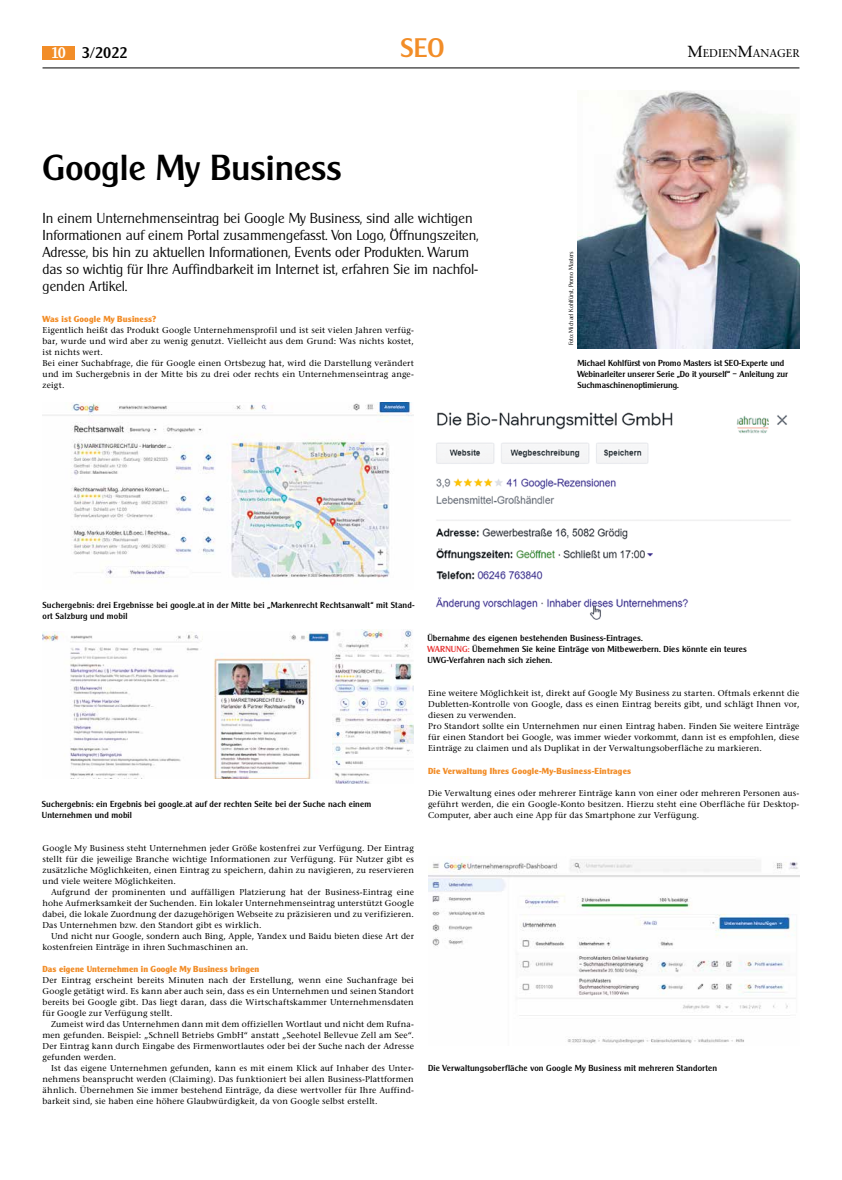
<style>
.page{position:relative;width:842px;height:1180px;background:#fff}
.page>*{position:absolute;margin:0;border:0;box-sizing:border-box;transform-origin:0 0}
.t1{font:500 35px "Cleargothic";color:#000}
.t2{font:500 26px "Cleargothic";color:#f28d28}
.t3{font:500 15px "Cleargothic";color:#000}
.t4{font:300 14px/16.8px "Cleargothic";color:#000}
.t5{font:11.2px "Stone Serif";color:#000}
.t6{font:8.5px/11px "Stone Serif";letter-spacing:.02em;color:#000;text-align:justify}
.t7{font:500 8.5px/11px "Cleargothic";letter-spacing:.015em;color:#000}
.t8{font:700 8.5px "Cleargothic";letter-spacing:.02em;color:#f28d28}
.t9{font:300 6px "Cleargothic";color:#000}
.s1{color:#fff}
.s2{font-size:16px}
.s3{color:#e73433}
</style>
<div class="page">
<div style="left:43px;top:46px;width:32px;height:14px;background:#f28d28"></div>
<hr style="left:43px;top:68px;width:756px;height:1px;background:#000">
<img style="left:577px;top:91px;width:222px;height:257px">
<img style="left:42px;top:402px;width:372px;height:181px">
<img style="left:436px;top:412px;width:355px;height:208px">
<img style="left:428px;top:856px;width:371px;height:188px">
<img style="left:43px;top:631px;width:287px;height:147px">
<img style="left:332px;top:629px;width:82px;height:154px">
<h2 class="t2" style="left:401px;top:32px;width:44px">SEO</h2>
<h3 class="t3" style="left:51px;top:44px;width:78px"><span class="s1">10</span> 3/2022</h3>
<h3 class="t5" style="left:687px;top:46px;width:113px"><span class="s2">M</span>EDIEN<span class="s2">M</span>ANAGER</h3>
<h1 class="t1" style="left:43px;top:146px;width:301px">Google My Business</h1>
<p class="t4" style="left:43px;top:210px;width:438px">In einem Unternehmenseintrag bei Google My Business, sind alle wichtigen Informationen auf einem Portal zusammengefasst. Von Logo, Öffnungszeiten, Adresse, bis hin zu aktuellen Informationen, Events oder Produkten. Warum das so wichtig für Ihre Auffindbarkeit im Internet ist, erfahren Sie im nachfol&shy;genden Artikel.</p>
<p class="t8" style="left:43px;top:314px;width:115px">Was ist Google My Business?</p>
<p class="t6" style="left:43px;top:324px;width:373px;text-align:left">Eigentlich heißt das Produkt Google Unternehmensprofil und ist seit vielen Jahren verfüg&shy;bar, wurde und wird aber zu wenig genutzt. Vielleicht aus dem Grund: Was nichts kostet, ist nichts wert.<br>Bei einer Suchabfrage, die für Google einen Ortsbezug hat, wird die Darstellung verändert und im Suchergebnis in der Mitte bis zu drei oder rechts ein Unternehmenseintrag ange&shy;zeigt.</p>
<p class="t7" style="left:43px;top:599px;width:374px">Suchergebnis: drei Ergebnisse bei google.at in der Mitte bei „Markenrecht Rechtsanwalt“ mit Stand&shy;ort Salzburg und mobil</p>
<p class="t9" style="left:567px;top:345px;width:95px;rotate:-90deg">Foto: Michael Kohlfürst, Promo Masters</p>
<p class="t7" style="left:577px;top:357px;width:212px">Michael Kohlfürst von Promo Masters ist SEO-Experte und<br>Webinarleiter unserer Serie „Do it yourself“ – Anleitung zur<br>Suchmaschinenoptimierung.</p>
<p class="t7" style="left:42px;top:797px;width:331px">Suchergebnis: ein Ergebnis bei google.at auf der rechten Seite bei der Suche nach einem<br>Unternehmen und mobil</p>
<p class="t6" style="left:43px;top:841px;width:373px">Google My Business steht Unternehmen jeder Größe kostenfrei zur Verfügung. Der Eintrag stellt für die jeweilige Branche wichtige Informationen zur Verfügung. Für Nutzer gibt es zusätzliche Möglichkeiten, einen Eintrag zu speichern, dahin zu navigieren, zu reservieren und viele weitere Möglichkeiten.</p>
<p class="t6" style="left:43px;top:885px;width:373px;text-indent:8px">Aufgrund der prominenten und auffälligen Platzierung hat der Business-Eintrag eine hohe Aufmerksamkeit der Suchenden. Ein lokaler Unternehmenseintrag unterstützt Google dabei, die lokale Zuordnung der dazugehörigen Webseite zu präzisieren und zu verifizieren.<br>Das Unternehmen bzw. den Standort gibt es wirklich.</p>
<p class="t6" style="left:43px;top:929px;width:373px;text-indent:8px">Und nicht nur Google, sondern auch Bing, Apple, Yandex und Baidu bieten diese Art der kostenfreien Einträge in ihren Suchmaschinen an.</p>
<p class="t8" style="left:43px;top:963px;width:218px">Das eigene Unternehmen in Google My Business bringen</p>
<p class="t6" style="left:43px;top:973px;width:373px">Der Eintrag erscheint bereits Minuten nach der Erstellung, wenn eine Suchanfrage bei Google getätigt wird. Es kann aber auch sein, dass es ein Unternehmen und seinen Standort bereits bei Google gibt. Das liegt daran, dass die Wirtschaftskammer Unternehmensdaten für Google zur Verfügung stellt.</p>
<p class="t6" style="left:43px;top:1017px;width:373px;text-indent:9px">Zumeist wird das Unternehmen dann mit dem offiziellen Wortlaut und nicht dem Rufna&shy;men gefunden. Beispiel: „Schnell Betriebs GmbH“ anstatt „Seehotel Bellevue Zell am See“.<br>Der Eintrag kann durch Eingabe des Firmenwortlautes oder bei der Suche nach der Adresse gefunden werden.</p>
<p class="t6" style="left:43px;top:1061px;width:373px;text-indent:9px">Ist das eigene Unternehmen gefunden, kann es mit einem Klick auf Inhaber des Unter&shy;nehmens beansprucht werden (Claiming). Das funktioniert bei allen Business-Plattformen ähnlich. Übernehmen Sie immer bestehend Einträge, da diese wertvoller für Ihre Auffind&shy;barkeit sind, sie haben eine höhere Glaubwürdigkeit, da von Google selbst erstellt.</p>
<p class="t7" style="left:427px;top:632px;width:321px">Übernahme des eigenen bestehenden Business-Eintrages.<br><span class="s3">WARNUNG:</span> Übernehmen Sie keine Einträge von Mitbewerbern. Dies könnte ein teures<br>UWG-Verfahren nach sich ziehen.</p>
<p class="t6" style="left:428px;top:687px;width:373px;text-align:left">Eine weitere Möglichkeit ist, direkt auf Google My Business zu starten. Oftmals erkennt die Dubletten-Kontrolle von Google, dass es einen Eintrag bereits gibt, und schlägt Ihnen vor, diesen zu verwenden.<br>Pro Standort sollte ein Unternehmen nur einen Eintrag haben. Finden Sie weitere Einträge für einen Standort bei Google, was immer wieder vorkommt, dann ist es empfohlen, diese Einträge zu claimen und als Duplikat in der Verwaltungsoberfläche zu markieren.</p>
<p class="t8" style="left:428px;top:765px;width:205px">Die Verwaltung Ihres Google-My-Business-Eintrages</p>
<p class="t6" style="left:428px;top:786px;width:373px">Die Verwaltung eines oder mehrerer Einträge kann von einer oder mehreren Personen aus&shy;geführt werden, die ein Google-Konto besitzen. Hierzu steht eine Oberfläche für Desktop-Computer, aber auch eine App für das Smartphone zur Verfügung.</p>
<p class="t7" style="left:428px;top:1061px;width:291px">Die Verwaltungsoberfläche von Google My Business mit mehreren Standorten</p>
</div>
